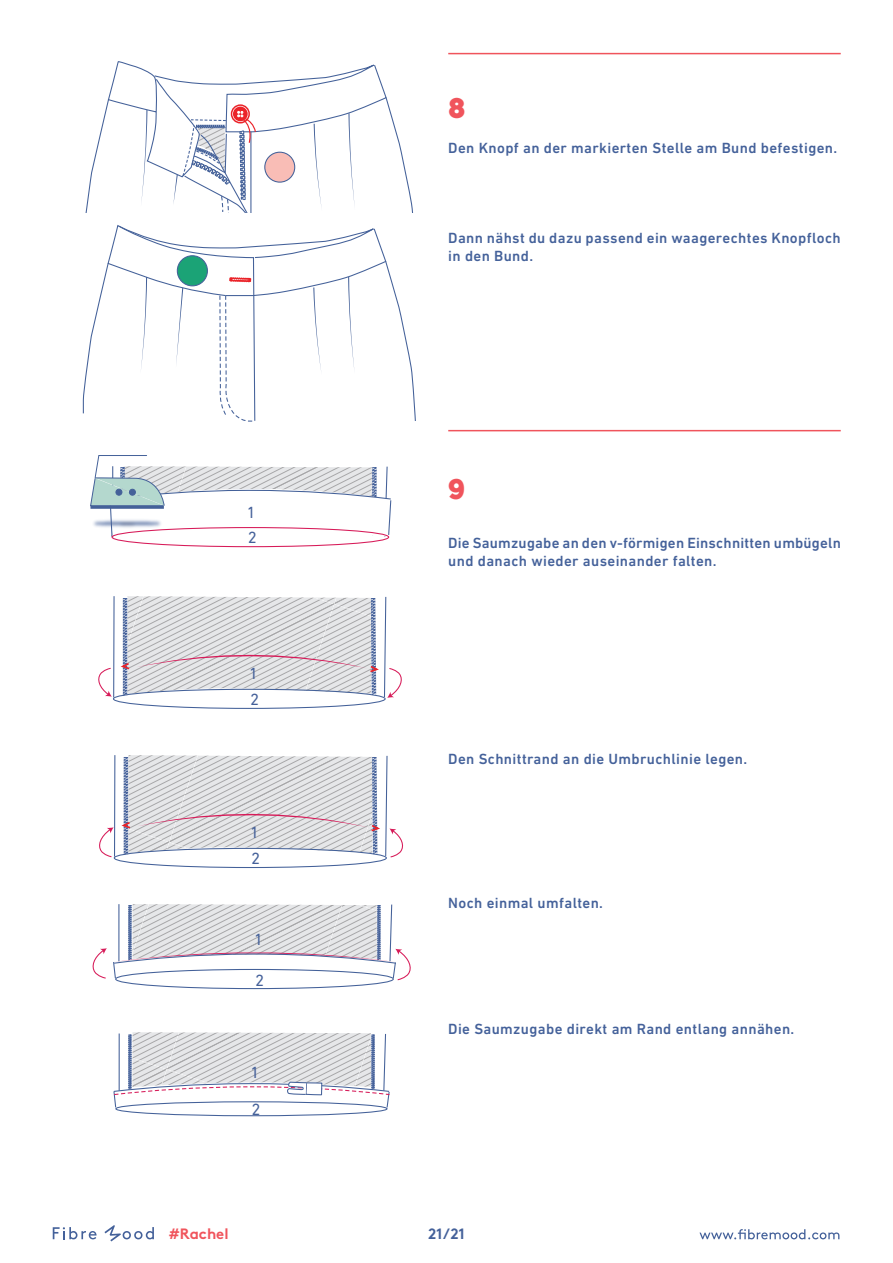
<style>
.page{position:relative;width:893px;height:1263px;background:#fff}
.page>*{position:absolute;margin:0;border:0;box-sizing:border-box;transform-origin:0 0}
.nummer_werkbeschrijv{font:900 28.5px "Raleway";color:#f0545c}
.t1{font:16.5px/25.2px "DIN Next LT Pro";color:#45619a}
.Body_Tekst{font:500 15px/18px "DIN Next LT Pro";letter-spacing:.025em;color:#44619a}
.t2{font:700 15px "Brown";color:#f0545c}
.t3{font:700 15px "Brown";color:#44619a}
</style>
<div class="page">
<svg style="left:699px;top:1229px;width:140px;height:10px"></svg>
<svg style="left:53px;top:1227px;width:44px;height:12px"></svg>
<svg style="left:104px;top:1225px;width:50px;height:16px"></svg>
<svg style="left:82px;top:225px;width:334px;height:197px"></svg>
<svg style="left:85px;top:61px;width:328px;height:152px"></svg>
<div style="left:177px;top:255px;width:31px;height:31px;background:#1ba376;border:1px solid #446199;border-radius:50%"></div>
<div style="left:264px;top:152px;width:31px;height:31px;background:#f9bdb6;border:1px solid #446199;border-radius:50%"></div>
<hr style="left:448px;top:53px;width:393px;height:1px;background:#f0545c">
<hr style="left:448px;top:430px;width:393px;height:1px;background:#f0545c">
<svg style="left:96px;top:455px;width:296px;height:93px"></svg>
<img style="left:90px;top:468px;width:124px;height:80px">
<svg style="left:98px;top:596px;width:304px;height:102px"></svg>
<div style="left:112px;top:527px;width:277px;height:20px;border:1px solid #d71b59;border-radius:50%"></div>
<div style="left:113px;top:689px;width:273px;height:20px;border:1px solid #446199;border-radius:50%"></div>
<svg style="left:92px;top:904px;width:319px;height:77px"></svg>
<div style="left:115px;top:969px;width:279px;height:20px;border:1px solid #446199;border-radius:50%"></div>
<svg style="left:99px;top:755px;width:304px;height:103px"></svg>
<div style="left:114px;top:848px;width:273px;height:20px;border:1px solid #446199;border-radius:50%"></div>
<div style="left:115px;top:1101px;width:273px;height:15px;border:1px solid #446199;border-radius:50%"></div>
<svg style="left:113px;top:1032px;width:277px;height:77px"></svg>
<p class="nummer_werkbeschrijv" style="left:448px;top:92px;width:19px">8</p>
<p class="Body_Tekst" style="left:448px;top:139px;width:391px">Den Knopf an der markierten Stelle am Bund befestigen.</p>
<p class="t1" style="left:247px;top:500px;width:11px">1<br>2</p>
<p class="t1" style="left:249px;top:661px;width:11px">1<br>2</p>
<p class="t1" style="left:250px;top:820px;width:11px">1<br>2</p>
<p class="t1" style="left:254px;top:927px;width:11px">1</p>
<p class="t1" style="left:255px;top:967px;width:11px">2</p>
<p class="t1" style="left:251px;top:1059px;width:11px">1</p>
<p class="t1" style="left:251px;top:1096px;width:11px">2</p>
<p class="Body_Tekst" style="left:448px;top:229px;width:394px">Dann nähst du dazu passend ein waagerechtes Knopfloch in den Bund.</p>
<p class="nummer_werkbeschrijv" style="left:448px;top:469px;width:18px">9</p>
<p class="Body_Tekst" style="left:448px;top:534px;width:394px">Die Saumzugabe an den v-förmigen Einschnitten umbügeln und danach wieder auseinander falten.</p>
<p class="Body_Tekst" style="left:448px;top:750px;width:301px">Den Schnittrand an die Umbruchlinie legen.</p>
<p class="Body_Tekst" style="left:448px;top:894px;width:156px">Noch einmal umfalten.</p>
<p class="Body_Tekst" style="left:448px;top:1020px;width:348px">Die Saumzugabe direkt am Rand entlang annähen.</p>
<p class="t2" style="left:169px;top:1222px;width:61px">#Rachel</p>
<p class="t3" style="left:428px;top:1221px;width:38px">21/21</p>
</div>
